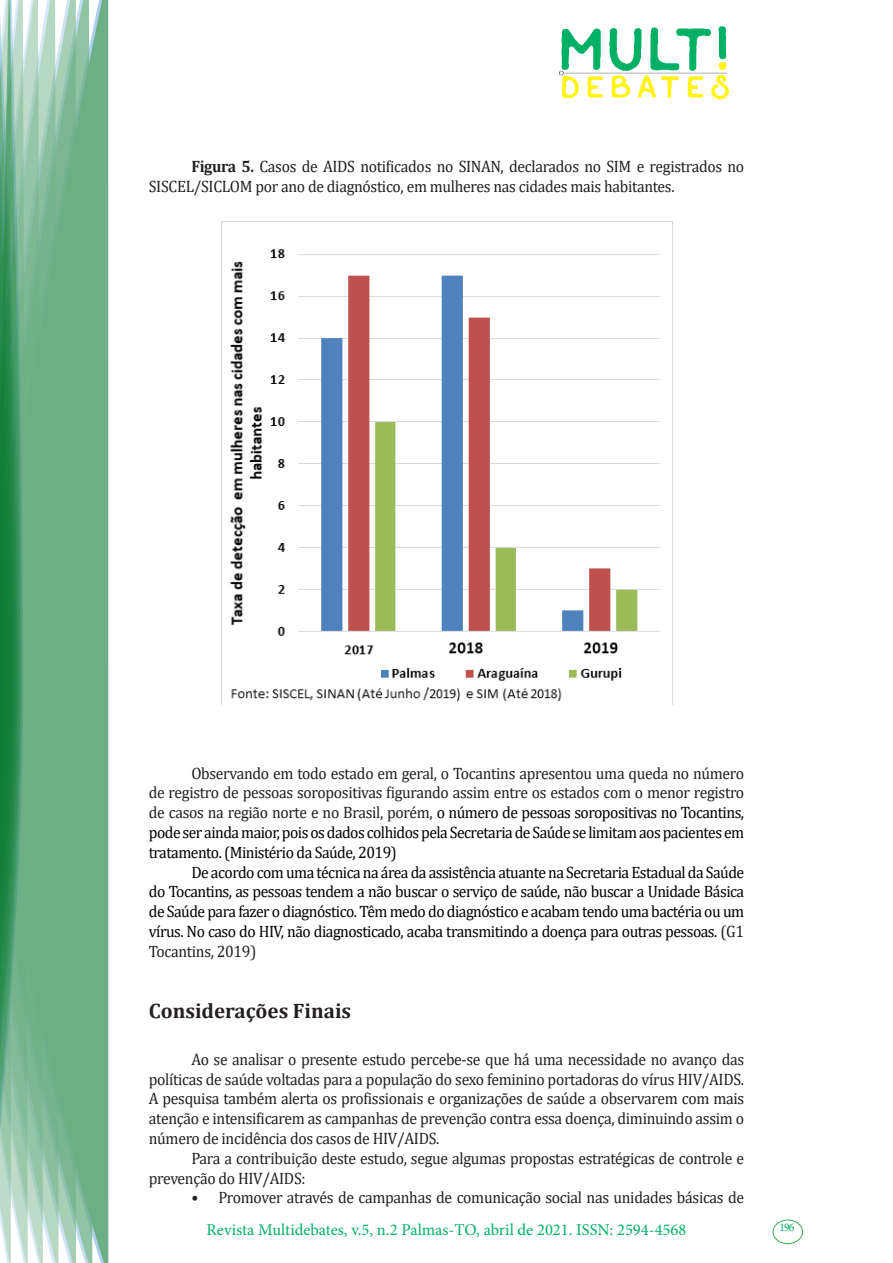
<style>
.page{position:relative;width:893px;height:1263px;background:#fff}
.page>*{position:absolute;margin:0;border:0;box-sizing:border-box;transform-origin:0 0}
.Titulo_2{font:700 21px "Cambria";color:#231f20}
.texto{font:16.5px/19.8px "Cambria";letter-spacing:-.02em;color:#231f20;scale:.95 1}
.texto-2{font:16.5px/19.8px "Cambria";letter-spacing:-.035em;color:#000;text-align:justify;scale:.95 1}
.t1{font:16.5px "Minion Pro";color:#00b064}
.t2{font:11.7px "Minion Pro";color:#00b064}
.s1{font-weight:700}
.s2{color:#000}
.s3{color:#231f20}
</style>
<div class="page">
<img style="left:559px;top:26px;width:169px;height:72px">
<div style="left:95px;top:0;width:14px;height:1263px;background:#6caf84"></div>
<svg style="left:79px;top:0;width:16px;height:1263px;background:#71b289"></svg>
<svg style="left:62px;top:0;width:17px;height:1263px;background:#75b48c"></svg>
<svg style="left:45px;top:0;width:17px;height:1263px;background:#7cb792"></svg>
<svg style="left:30px;top:0;width:15px;height:1263px;background:#80ba96"></svg>
<svg style="left:0;top:0;width:30px;height:1263px;background:#61a97f"></svg>
<div style="left:772px;top:1219px;width:31px;height:25px;border:1px solid #40ae49;border-radius:50%"></div>
<img style="left:221px;top:221px;width:451px;height:484px">
<p class="texto" style="left:149px;top:156px;width:628px;text-indent:43px"><span class="s1">Figura 5.</span> Casos de AIDS notificados no SINAN, declarados no SIM e registrados no<br>SISCEL/SICLOM por ano de diagnóstico, em mulheres nas cidades mais habitantes.</p>
<p class="texto" style="left:149px;top:763px;width:628px;text-align:justify;text-indent:43px">Observando em todo estado em geral, o Tocantins apresentou uma queda no número de registro de pessoas soropositivas figurando assim entre os estados com o menor registro de casos na região norte e no Brasil, porém, <span class="s2">o número de pessoas soropositivas no Tocantins, pode ser ainda maior, pois os dados colhidos pela Secretaria de Saúde se limitam aos pacientes em tratamento. (Ministério da Saúde, 2019)</span></p>
<p class="texto-2" style="left:149px;top:862px;width:628px;text-indent:43px">De acordo com uma técnica na área da assistência atuante na Secretaria Estadual da Saúde do Tocantins, as pessoas tendem a não buscar o serviço de saúde, não buscar a Unidade Básica de Saúde para fazer o diagnóstico. Têm medo do diagnóstico e acabam tendo uma bactéria ou um vírus. No caso do HIV, não diagnosticado, acaba transmitindo a doença para outras pessoas. <span class="s3">(G1<br>Tocantins, 2019)</span></p>
<p class="Titulo_2" style="left:149px;top:996px;width:204px">Considerações Finais</p>
<p class="texto" style="left:149px;top:1049px;width:628px;text-align:justify;text-indent:43px">Ao se analisar o presente estudo percebe-se que há uma necessidade no avanço das políticas de saúde voltadas para a população do sexo feminino portadoras do vírus HIV/AIDS.<br>A pesquisa também alerta os profissionais e organizações de saúde a observarem com mais atenção e intensificarem as campanhas de prevenção contra essa doença, diminuindo assim o número de incidência dos casos de HIV/AIDS.</p>
<p class="texto" style="left:149px;top:1148px;width:628px;text-indent:43px">Para a contribuição deste estudo, segue algumas propostas estratégicas de controle e prevenção do HIV/AIDS:</p>
<p class="texto" style="left:191px;top:1188px;width:583px">• Promover através de campanhas de comunicação social nas unidades básicas de</p>
<p class="t1" style="left:207px;top:1218px;width:481px">Revista Multidebates, v.5, n.2 Palmas-TO, abril de 2021. ISSN: 2594-4568</p>
<p class="t2" style="left:779px;top:1219px;width:16px">196</p>
</div>
